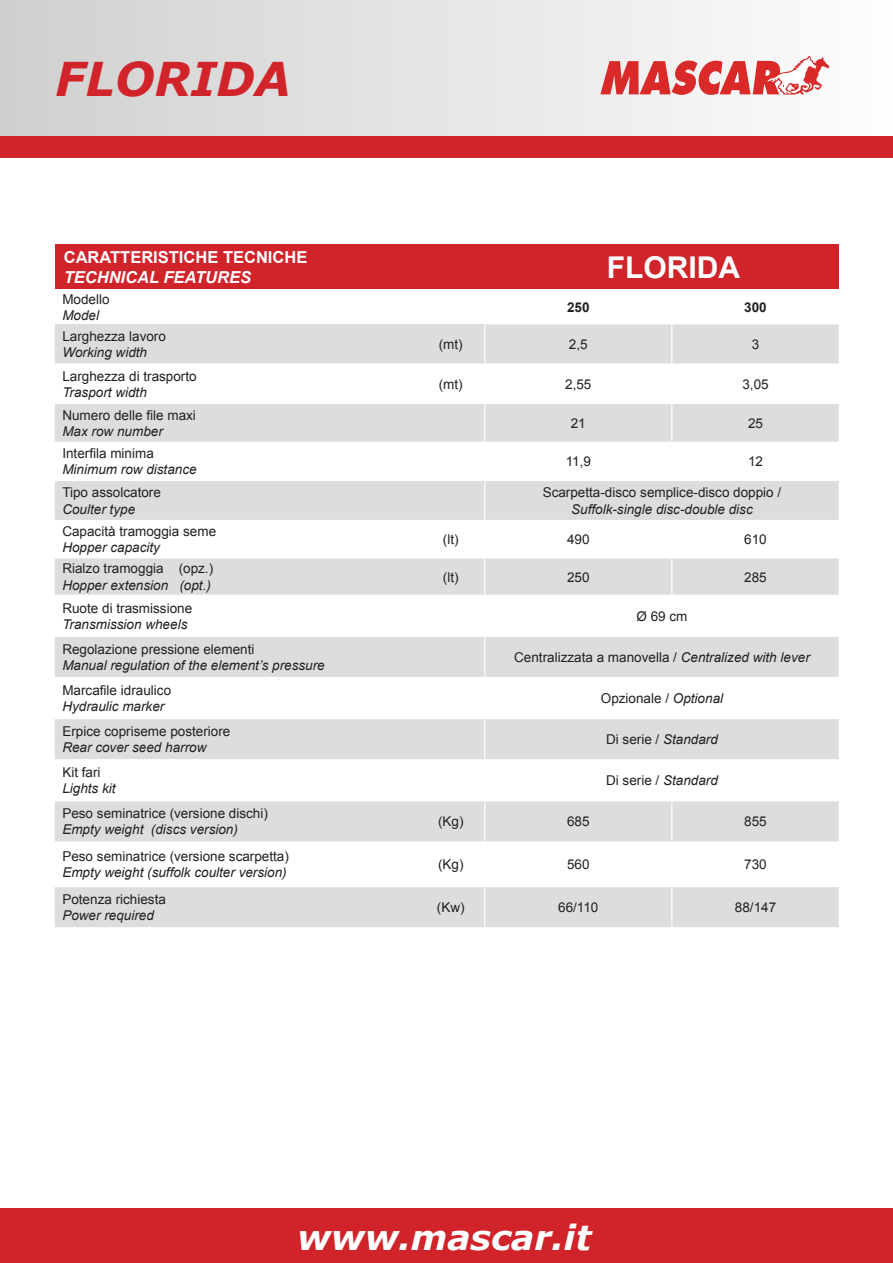
<style>
.page{position:relative;width:893px;height:1263px;background:#fff}
.page>*{position:absolute;margin:0;border:0;box-sizing:border-box;transform-origin:0 0}
.t1{font:italic 700 46.5px "Verdana";color:#d1232a}
.t2{font:italic 700 34.5px "Verdana";color:#fff}
.t3{font:700 30px "Arial";color:#fff}
.t4{font:700 16.5px "Arial";color:#fff}
.t5{font:italic 700 16.5px "Arial";color:#fff}
.t6{font:13.5px "Arial";color:#231f20}
.t7{font:italic 13.5px "Arial";color:#231f20}
.t8{font:700 13.5px "Arial";color:#231f20}
.s1{font-style:italic}
</style>
<div class="page">
<div style="left:0;top:0;width:893px;height:136px;background:linear-gradient(to right,#cfd0d0,#fdfdfd)"></div>
<div style="left:0;top:136px;width:893px;height:21px;background:#d1232a"></div>
<div style="left:0;top:1209px;width:893px;height:54px;background:#d1232a"></div>
<svg style="left:600px;top:56px;width:229px;height:39px"></svg>
<div style="left:55px;top:324px;width:784px;height:39px;background:#dcdddf"></div>
<svg style="left:55px;top:404px;width:784px;height:191px;fill:#dcdddf"></svg>
<svg style="left:55px;top:637px;width:784px;height:290px;fill:#dcdddf"></svg>
<hr style="left:671px;top:324px;width:1px;height:39px;background:#fff">
<hr style="left:671px;top:404px;width:1px;height:38px;background:#fff">
<hr style="left:416px;top:443px;width:1px;height:37px;background:#fff">
<hr style="left:484px;top:443px;width:1px;height:37px;background:#fff">
<hr style="left:485px;top:442px;width:187px;height:1px;background:#fff">
<hr style="left:671px;top:443px;width:1px;height:37px;background:#fff">
<hr style="left:672px;top:442px;width:168px;height:1px;background:#fff">
<hr style="left:54px;top:480px;width:363px;height:1px;background:#fff">
<hr style="left:417px;top:480px;width:68px;height:1px;background:#fff">
<hr style="left:484px;top:481px;width:1px;height:39px;background:#fff">
<hr style="left:485px;top:480px;width:187px;height:1px;background:#fff">
<hr style="left:672px;top:480px;width:168px;height:1px;background:#fff">
<hr style="left:54px;top:520px;width:363px;height:1px;background:#fff">
<hr style="left:417px;top:520px;width:68px;height:1px;background:#fff">
<hr style="left:416px;top:521px;width:1px;height:36px;background:#fff">
<hr style="left:484px;top:521px;width:1px;height:36px;background:#fff">
<hr style="left:485px;top:520px;width:187px;height:1px;background:#fff">
<hr style="left:671px;top:521px;width:1px;height:36px;background:#fff">
<hr style="left:672px;top:520px;width:168px;height:1px;background:#fff">
<hr style="left:485px;top:557px;width:187px;height:1px;background:#fff">
<hr style="left:671px;top:558px;width:1px;height:37px;background:#fff">
<hr style="left:672px;top:557px;width:168px;height:1px;background:#fff">
<hr style="left:54px;top:677px;width:363px;height:1px;background:#fff">
<hr style="left:417px;top:677px;width:68px;height:1px;background:#fff">
<hr style="left:54px;top:718px;width:363px;height:1px;background:#fff">
<hr style="left:417px;top:718px;width:68px;height:1px;background:#fff">
<hr style="left:54px;top:759px;width:363px;height:1px;background:#fff">
<hr style="left:417px;top:759px;width:68px;height:1px;background:#fff">
<hr style="left:416px;top:678px;width:1px;height:40px;background:#fff">
<hr style="left:416px;top:760px;width:1px;height:40px;background:#fff">
<hr style="left:484px;top:637px;width:1px;height:40px;background:#fff">
<hr style="left:484px;top:678px;width:1px;height:40px;background:#fff">
<hr style="left:484px;top:719px;width:1px;height:40px;background:#fff">
<hr style="left:484px;top:760px;width:1px;height:40px;background:#fff">
<hr style="left:485px;top:677px;width:187px;height:1px;background:#fff">
<hr style="left:672px;top:677px;width:168px;height:1px;background:#fff">
<hr style="left:485px;top:718px;width:187px;height:1px;background:#fff">
<hr style="left:672px;top:718px;width:168px;height:1px;background:#fff">
<hr style="left:485px;top:759px;width:187px;height:1px;background:#fff">
<hr style="left:672px;top:759px;width:168px;height:1px;background:#fff">
<hr style="left:485px;top:800px;width:187px;height:1px;background:#fff">
<hr style="left:485px;top:841px;width:187px;height:1px;background:#fff">
<hr style="left:485px;top:886px;width:187px;height:1px;background:#fff">
<hr style="left:671px;top:801px;width:1px;height:40px;background:#fff">
<hr style="left:671px;top:842px;width:1px;height:44px;background:#fff">
<hr style="left:671px;top:887px;width:1px;height:40px;background:#fff">
<hr style="left:672px;top:800px;width:168px;height:1px;background:#fff">
<hr style="left:672px;top:841px;width:168px;height:1px;background:#fff">
<hr style="left:672px;top:886px;width:168px;height:1px;background:#fff">
<hr style="left:484px;top:324px;width:188px;height:1px;background:#fff">
<hr style="left:672px;top:324px;width:168px;height:1px;background:#fff">
<hr style="left:484px;top:324px;width:1px;height:39px;background:#fff">
<hr style="left:484px;top:404px;width:1px;height:38px;background:#fff">
<hr style="left:54px;top:442px;width:363px;height:1px;background:#fff">
<hr style="left:417px;top:442px;width:68px;height:1px;background:#fff">
<hr style="left:54px;top:800px;width:363px;height:1px;background:#fff">
<hr style="left:417px;top:800px;width:68px;height:1px;background:#fff">
<hr style="left:484px;top:801px;width:1px;height:40px;background:#fff">
<hr style="left:54px;top:841px;width:363px;height:1px;background:#fff">
<hr style="left:417px;top:841px;width:68px;height:1px;background:#fff">
<hr style="left:484px;top:842px;width:1px;height:44px;background:#fff">
<hr style="left:416px;top:558px;width:1px;height:37px;background:#dcdddf">
<hr style="left:54px;top:557px;width:363px;height:1px;background:#fff">
<hr style="left:417px;top:557px;width:68px;height:1px;background:#fff">
<hr style="left:484px;top:558px;width:1px;height:37px;background:#fff">
<hr style="left:416px;top:887px;width:1px;height:40px;background:#dcdddf">
<hr style="left:54px;top:886px;width:363px;height:1px;background:#fff">
<hr style="left:417px;top:886px;width:68px;height:1px;background:#fff">
<hr style="left:484px;top:887px;width:1px;height:40px;background:#fff">
<div style="left:55px;top:244px;width:783px;height:45px;background:#d1232a"></div>
<h1 class="t1" style="left:55px;top:46px;width:237px">FLORIDA</h1>
<p class="t4" style="left:64px;top:246px;width:245px">CARATTERISTICHE TECNICHE</p>
<p class="t5" style="left:64px;top:266px;width:189px">TECHNICAL FEATURES</p>
<p class="t6" style="left:62px;top:290px;width:49px">Modello</p>
<p class="t7" style="left:62px;top:306px;width:38px">Model</p>
<p class="t6" style="left:62px;top:327px;width:105px">Larghezza lavoro</p>
<p class="t7" style="left:62px;top:343px;width:86px">Working width</p>
<p class="t6" style="left:62px;top:367px;width:136px">Larghezza di trasporto</p>
<p class="t7" style="left:62px;top:383px;width:86px">Trasport width</p>
<p class="t6" style="left:62px;top:406px;width:135px">Numero delle file maxi</p>
<p class="t7" style="left:62px;top:422px;width:102px">Max row number</p>
<p class="t6" style="left:62px;top:445px;width:93px">Interfila minima</p>
<p class="t7" style="left:62px;top:461px;width:136px">Minimum row distance</p>
<p class="t6" style="left:62px;top:484px;width:100px">Tipo assolcatore</p>
<p class="t7" style="left:62px;top:500px;width:74px">Coulter type</p>
<p class="t6" style="left:62px;top:522px;width:155px">Capacità tramoggia seme</p>
<p class="t7" style="left:62px;top:539px;width:99px">Hopper capacity</p>
<p class="t6" style="left:62px;top:560px;width:152px">Rialzo tramoggia (opz.)</p>
<p class="t7" style="left:62px;top:576px;width:150px">Hopper extension (opt.)</p>
<p class="t6" style="left:62px;top:599px;width:131px">Ruote di trasmissione</p>
<p class="t7" style="left:62px;top:615px;width:127px">Transmission wheels</p>
<p class="t6" style="left:62px;top:640px;width:194px">Regolazione pressione elementi</p>
<p class="t7" style="left:62px;top:656px;width:264px">Manual regulation of the element’s pressure</p>
<p class="t6" style="left:62px;top:681px;width:110px">Marcafile idraulico</p>
<p class="t7" style="left:62px;top:698px;width:104px">Hydraulic marker</p>
<p class="t6" style="left:62px;top:722px;width:170px">Erpice copriseme posteriore</p>
<p class="t7" style="left:62px;top:739px;width:146px">Rear cover seed harrow</p>
<p class="t6" style="left:62px;top:763px;width:40px">Kit fari</p>
<p class="t7" style="left:62px;top:780px;width:55px">Lights kit</p>
<p class="t6" style="left:62px;top:805px;width:207px">Peso seminatrice (versione dischi)</p>
<p class="t7" style="left:62px;top:821px;width:177px">Empty weight (discs version)</p>
<p class="t6" style="left:62px;top:847px;width:228px">Peso seminatrice (versione scarpetta)</p>
<p class="t7" style="left:62px;top:864px;width:226px">Empty weight (suffolk coulter version)</p>
<p class="t6" style="left:62px;top:890px;width:105px">Potenza richiesta</p>
<p class="t7" style="left:62px;top:907px;width:93px">Power required</p>
<h3 class="t3" style="left:607px;top:247px;width:135px">FLORIDA</h3>
<p class="t8" style="left:567px;top:298px;width:24px">250</p>
<p class="t8" style="left:744px;top:298px;width:24px">300</p>
<p class="t6" style="left:439px;top:335px;width:25px">(mt)</p>
<p class="t6" style="left:569px;top:335px;width:20px">2,5</p>
<p class="t6" style="left:752px;top:335px;width:9px">3</p>
<p class="t6" style="left:439px;top:375px;width:25px">(mt)</p>
<p class="t6" style="left:565px;top:375px;width:28px">2,55</p>
<p class="t6" style="left:742px;top:375px;width:28px">3,05</p>
<p class="t6" style="left:571px;top:414px;width:17px">21</p>
<p class="t6" style="left:748px;top:414px;width:17px">25</p>
<p class="t6" style="left:566px;top:453px;width:27px">11,9</p>
<p class="t6" style="left:748px;top:453px;width:17px">12</p>
<p class="t6" style="left:543px;top:484px;width:240px">Scarpetta-disco semplice-disco doppio /</p>
<p class="t7" style="left:571px;top:500px;width:183px">Suffolk-single disc-double disc</p>
<p class="t6" style="left:443px;top:530px;width:17px">(lt)</p>
<p class="t6" style="left:567px;top:530px;width:24px">490</p>
<p class="t6" style="left:744px;top:530px;width:24px">610</p>
<p class="t6" style="left:443px;top:568px;width:17px">(lt)</p>
<p class="t6" style="left:567px;top:568px;width:24px">250</p>
<p class="t6" style="left:744px;top:568px;width:24px">285</p>
<p class="t6" style="left:636px;top:607px;width:53px">Ø 69 cm</p>
<p class="t6" style="left:514px;top:648px;width:297px">Centralizzata a manovella / <span class="s1">Centralized with lever</span></p>
<p class="t6" style="left:601px;top:689px;width:124px">Opzionale / <span class="s1">Optional</span></p>
<p class="t6" style="left:606px;top:730px;width:113px">Di serie / <span class="s1">Standard</span></p>
<p class="t6" style="left:606px;top:772px;width:113px">Di serie / <span class="s1">Standard</span></p>
<p class="t6" style="left:438px;top:813px;width:27px">(Kg)</p>
<p class="t6" style="left:567px;top:813px;width:24px">685</p>
<p class="t6" style="left:744px;top:813px;width:24px">855</p>
<p class="t6" style="left:438px;top:856px;width:27px">(Kg)</p>
<p class="t6" style="left:567px;top:856px;width:24px">560</p>
<p class="t6" style="left:744px;top:856px;width:24px">730</p>
<p class="t6" style="left:437px;top:898px;width:29px">(Kw)</p>
<p class="t6" style="left:558px;top:898px;width:42px">66/110</p>
<p class="t6" style="left:735px;top:898px;width:43px">88/147</p>
<h2 class="t2" style="left:297px;top:1213px;width:296px">www.mascar.it</h2>
</div>
